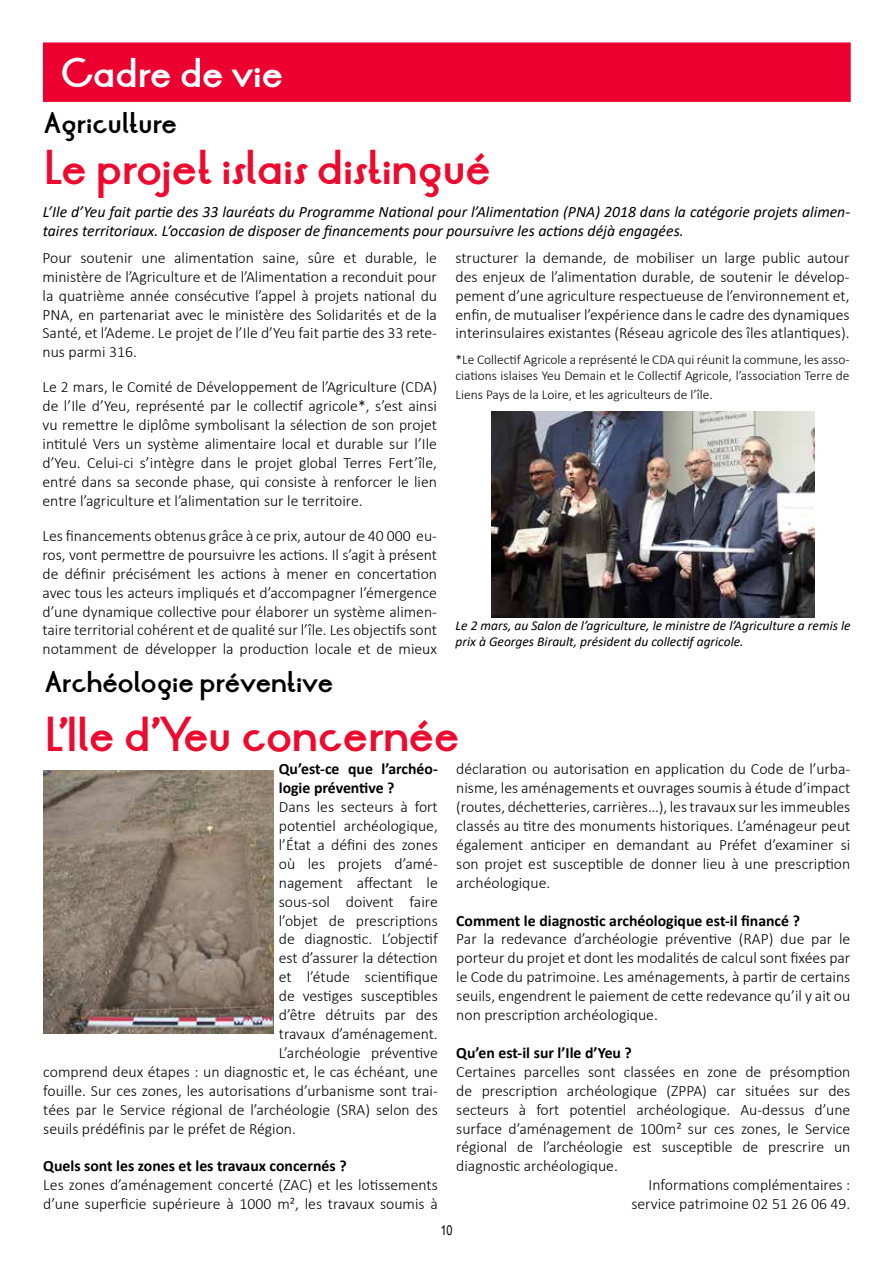
<style>
.page{position:relative;width:893px;height:1263px;background:#fff}
.page>*{position:absolute;margin:0;border:0;box-sizing:border-box;transform-origin:0 0}
.t1{font:700 39px "LRT Oksana";color:#ec0a2f}
.t2{font:700 33px "LRT Oksana";color:#fff}
.t3{font:700 24px "LRT Oksana";color:#000}
.t4{font:300 15.75px/18.9px "Calibri";color:#000;text-align:justify}
.t5{font:italic 15.75px/18.9px "Calibri";color:#000}
.t6{font:700 15.75px/18.9px "Calibri";color:#000}
.t7{font:300 13.5px/16.2px "Calibri";color:#000}
.t8{font:italic 13.5px/16.2px "Calibri";color:#000}
.t9{font:13.5px "Arial Narrow";color:#000}
.s1{font-family:"Arial Narrow";font-style:normal;color:#fff}
</style>
<div class="page">
<div style="left:43px;top:42px;width:808px;height:60px;background:#eb002f;border:2px solid #ed002e"></div>
<img style="left:43px;top:770px;width:230px;height:264px">
<img style="left:491px;top:412px;width:323px;height:206px">
<h2 class="t2" style="left:61px;top:49px;width:224px">Cadre de vie</h2>
<h3 class="t3" style="left:44px;top:105px;width:134px">Agriculture</h3>
<h1 class="t1" style="left:44px;top:139px;width:448px">Le projet islais distingué</h1>
<p class="t5" style="left:43px;top:201px;width:809px">L’Ile d’Yeu fait partie des 33 lauréats du Programme National pour l’Alimentation (PNA) 2018 dans la catégorie projets alimen&shy;taires territoriaux. L’occasion de disposer de financements pour poursuivre les actions déjà engagées.<span class="s1">mplaire.</span></p>
<p class="t4" style="left:43px;top:248px;width:396px">Pour soutenir une alimentation saine, sûre et durable, le ministère de l’Agriculture et de l’Alimentation a reconduit pour la quatrième année consécutive l’appel à projets national du PNA, en partenariat avec le ministère des Solidarités et de la Santé, et l’Ademe. Le projet de l’Ile d’Yeu fait partie des 33 rete&shy;nus parmi 316.</p>
<p class="t4" style="left:43px;top:378px;width:396px">Le 2 mars, le Comité de Développement de l’Agriculture (CDA) de l’Ile d’Yeu, représenté par le collectif agricole*, s’est ainsi vu remettre le diplôme symbolisant la sélection de son projet intitulé Vers un système alimentaire local et durable sur l’Ile d’Yeu. Celui-ci s’intègre dans le projet global Terres Fert’île, entré dans sa seconde phase, qui consiste à renforcer le lien entre l’agriculture et l’alimentation sur le territoire.</p>
<p class="t4" style="left:43px;top:526px;width:396px">Les financements obtenus grâce à ce prix, autour de 40 000 eu&shy;ros, vont permettre de poursuivre les actions. Il s’agit à présent de définir précisément les actions à mener en concertation avec tous les acteurs impliqués et d’accompagner l’émergence d’une dynamique collective pour élaborer un système alimen&shy;taire territorial cohérent et de qualité sur l’île. Les objectifs sont notamment de développer la production locale et de mieux</p>
<h3 class="t3" style="left:45px;top:664px;width:289px">Archéologie préventive</h3>
<p class="t4" style="left:455px;top:248px;width:396px">structurer la demande, de mobiliser un large public autour des enjeux de l’alimentation durable, de soutenir le dévelop&shy;pement d’une agriculture respectueuse de l’environnement et, enfin, de mutualiser l’expérience dans le cadre des dynamiques interinsulaires existantes (Réseau agricole des îles atlantiques).</p>
<p class="t7" style="left:455px;top:351px;width:396px">*Le Collectif Agricole a représenté le CDA qui réunit la commune, les asso&shy;ciations islaises Yeu Demain et le Collectif Agricole, l’association Terre de</p>
<p class="t7" style="left:455px;top:386px;width:259px">Liens Pays de la Loire, et les agriculteurs de l’île.</p>
<p class="t8" style="left:455px;top:617px;width:397px">Le 2 mars, au Salon de l’agriculture, le ministre de l’Agriculture a remis le prix à Georges Birault, président du collectif agricole.</p>
<h1 class="t1" style="left:45px;top:706px;width:416px">L’Ile d’Yeu concernée</h1>
<p class="t6" style="left:279px;top:759px;width:161px">Qu’est-ce que l’archéo&shy;logie préventive ?</p>
<p class="t4" style="left:279px;top:797px;width:161px">Dans les secteurs à fort</p>
<p class="t4" style="left:279px;top:816px;width:161px">potentiel archéologique,</p>
<p class="t4" style="left:279px;top:835px;width:161px">l’État a défini des zones</p>
<p class="t4" style="left:279px;top:854px;width:161px">où les projets d’amé-</p>
<p class="t4" style="left:279px;top:873px;width:161px">nagement affectant le</p>
<p class="t4" style="left:279px;top:892px;width:160px">sous-sol doivent faire</p>
<p class="t4" style="left:279px;top:911px;width:161px">l’objet de prescriptions</p>
<p class="t4" style="left:279px;top:930px;width:161px">de diagnostic. L’objectif</p>
<p class="t4" style="left:279px;top:948px;width:161px">est d’assurer la détection</p>
<p class="t4" style="left:279px;top:967px;width:161px">et l’étude scientifique</p>
<p class="t4" style="left:279px;top:986px;width:161px">de vestiges susceptibles</p>
<p class="t4" style="left:279px;top:1005px;width:161px">d’être détruits par des</p>
<p class="t4" style="left:279px;top:1024px;width:161px">travaux d’aménagement.</p>
<p class="t4" style="left:279px;top:1043px;width:160px">L’archéologie préventive</p>
<p class="t4" style="left:43px;top:1062px;width:396px">comprend deux étapes : un diagnostic et, le cas échéant, une</p>
<p class="t4" style="left:43px;top:1081px;width:396px">fouille. Sur ces zones, les autorisations d’urbanisme sont trai-</p>
<p class="t4" style="left:43px;top:1100px;width:396px">tées par le Service régional de l’archéologie (SRA) selon des</p>
<p class="t4" style="left:43px;top:1119px;width:254px">seuils prédéfinis par le préfet de Région.</p>
<p class="t6" style="left:43px;top:1156px;width:305px">Quels sont les zones et les travaux concernés ?</p>
<p class="t4" style="left:43px;top:1175px;width:396px">Les zones d’aménagement concerté (ZAC) et les lotissements d’une superficie supérieure à 1000 m², les travaux soumis à</p>
<p class="t4" style="left:456px;top:759px;width:396px">déclaration ou autorisation en application du Code de l’urba&shy;nisme, les aménagements et ouvrages soumis à étude d’impact (routes, déchetteries, carrières…), les travaux sur les immeubles classés au titre des monuments historiques. L’aménageur peut également anticiper en demandant au Préfet d’examiner si son projet est susceptible de donner lieu à une prescription archéologique.</p>
<p class="t6" style="left:456px;top:911px;width:345px">Comment le diagnostic archéologique est-il financé ?</p>
<p class="t4" style="left:456px;top:930px;width:396px">Par la redevance d’archéologie préventive (RAP) due par le porteur du projet et dont les modalités de calcul sont fixées par le Code du patrimoine. Les aménagements, à partir de certains seuils, engendrent le paiement de cette redevance qu’il y ait ou non prescription archéologique.</p>
<p class="t6" style="left:456px;top:1043px;width:177px">Qu’en est-il sur l’Ile d’Yeu ?</p>
<p class="t4" style="left:456px;top:1062px;width:396px">Certaines parcelles sont classées en zone de présomption</p>
<p class="t4" style="left:456px;top:1081px;width:396px">de prescription archéologique (ZPPA) car situées sur des</p>
<p class="t4" style="left:456px;top:1100px;width:396px">secteurs à fort potentiel archéologique. Au-dessus d’une</p>
<p class="t4" style="left:456px;top:1119px;width:396px">surface d’aménagement de 100m² sur ces zones, le Service</p>
<p class="t4" style="left:456px;top:1137px;width:396px">régional de l’archéologie est susceptible de prescrire un</p>
<p class="t4" style="left:456px;top:1156px;width:163px">diagnostic archéologique.</p>
<p class="t4" style="left:649px;top:1175px;width:203px">Informations complémentaires :</p>
<p class="t4" style="left:631px;top:1194px;width:221px">service patrimoine 02 51 26 06 49.</p>
<p class="t9" style="left:440px;top:1220px;width:14px">10</p>
</div>
